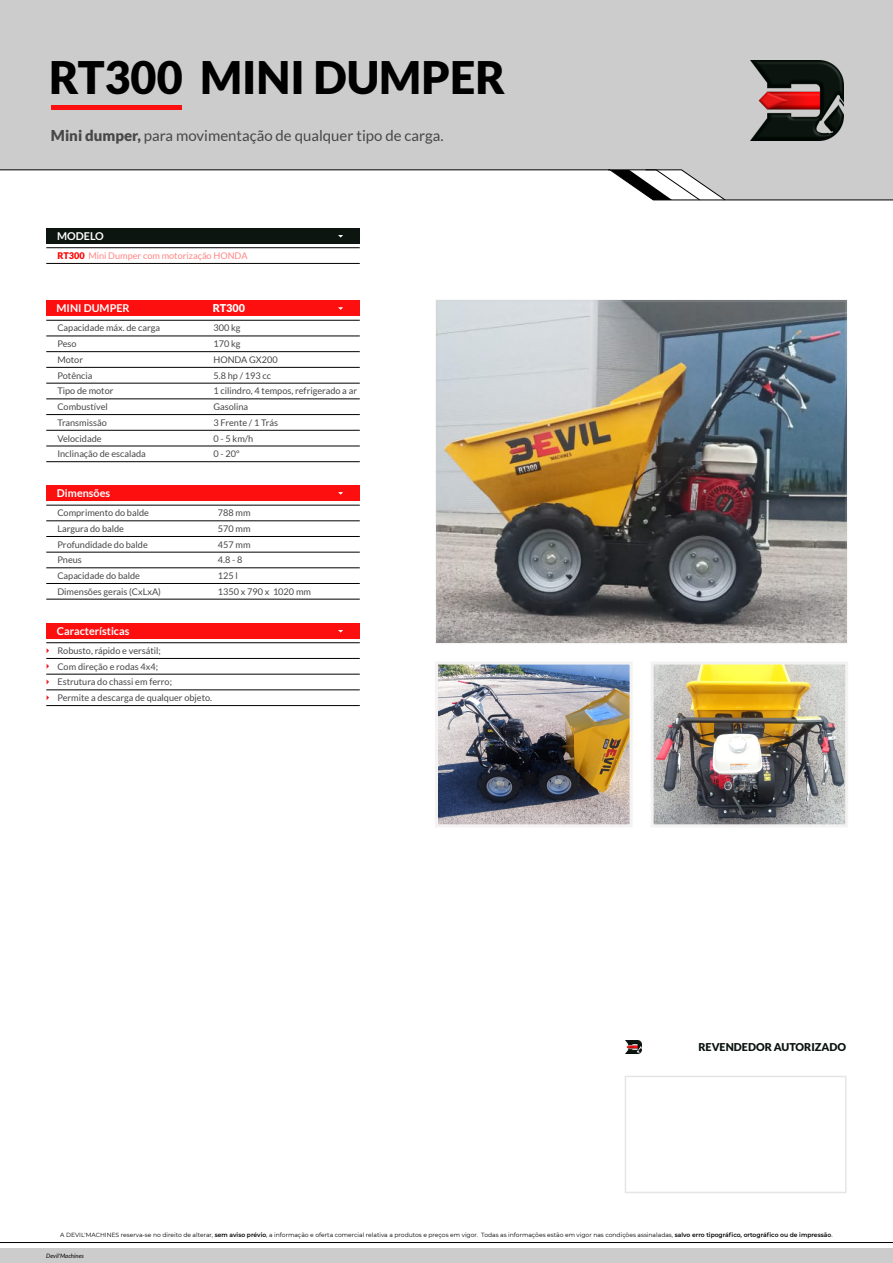
<style>
.page{position:relative;width:893px;height:1263px;background:#fff}
.page>*{position:absolute;margin:0;border:0;box-sizing:border-box;transform-origin:0 0}
.t1{font:900 44.85px "Lato";color:#000}
.t2{font:15px "Lato";color:#474747}
.t3{font:700 10.8px "Lato";color:#fff}
.t4{font:900 10.8px "Lato";color:#0c1510}
.t5{font:900 10.8px "Lato";color:#fff}
.t6{font:9.15px/15.6px "Lato";color:#474747}
.t7{font:9.15px "Lato";color:#ff8585}
.t8{font:6px "Montserrat";color:#000}
.t9{font:italic 6px "Lato";color:#000}
.s1{font-weight:900}
.s2{font-weight:900;color:#f00}
.s3{font-weight:600}
</style>
<div class="page">
<div style="left:0;top:0;width:893px;height:169px;background:#ccc"></div>
<div style="left:0;top:1248px;width:893px;height:15px;background:#ccc"></div>
<hr style="left:0;top:1242px;width:893px;height:1px;background:#000">
<hr style="left:52px;top:105px;width:130px;height:4px;background:#fd0f0f">
<img style="left:751px;top:61px;width:92px;height:79px">
<svg style="left:0;top:169px;width:893px;height:32px"></svg>
<img style="left:625px;top:1040px;width:16px;height:14px">
<div style="left:46px;top:301px;width:314px;height:15px;background:#fd0f0f"></div>
<div style="left:46px;top:228px;width:314px;height:15px;background:#0c1510"></div>
<hr style="left:46px;top:247px;width:314px;height:1px;background:#000">
<hr style="left:46px;top:263px;width:314px;height:1px;background:#000">
<hr style="left:46px;top:320px;width:314px;height:1px;background:#000">
<hr style="left:46px;top:367px;width:314px;height:1px;background:#000">
<hr style="left:46px;top:383px;width:314px;height:1px;background:#000">
<hr style="left:46px;top:399px;width:314px;height:1px;background:#000">
<hr style="left:46px;top:414px;width:314px;height:1px;background:#000">
<hr style="left:46px;top:430px;width:314px;height:1px;background:#000">
<hr style="left:46px;top:446px;width:314px;height:1px;background:#000">
<hr style="left:46px;top:461px;width:314px;height:1px;background:#000">
<hr style="left:46px;top:336px;width:314px;height:1px;background:#000">
<hr style="left:46px;top:351px;width:314px;height:1px;background:#000">
<div style="left:46px;top:485px;width:314px;height:16px;background:#fd0f0f"></div>
<hr style="left:46px;top:505px;width:314px;height:1px;background:#000">
<hr style="left:46px;top:583px;width:314px;height:1px;background:#000">
<hr style="left:46px;top:520px;width:314px;height:1px;background:#000">
<hr style="left:46px;top:599px;width:314px;height:1px;background:#000">
<hr style="left:46px;top:536px;width:314px;height:1px;background:#000">
<hr style="left:46px;top:552px;width:314px;height:1px;background:#000">
<hr style="left:46px;top:567px;width:314px;height:1px;background:#000">
<div style="left:46px;top:623px;width:314px;height:15px;background:#fd0f0f"></div>
<hr style="left:46px;top:642px;width:314px;height:1px;background:#000">
<hr style="left:46px;top:674px;width:314px;height:1px;background:#000">
<hr style="left:46px;top:690px;width:314px;height:1px;background:#000">
<hr style="left:46px;top:705px;width:314px;height:1px;background:#000">
<hr style="left:46px;top:658px;width:314px;height:1px;background:#000">
<img style="left:655px;top:665px;width:189px;height:158px">
<div style="left:651px;top:661px;width:197px;height:166px;border:3px solid #f4f2f2"></div>
<img style="left:439px;top:665px;width:190px;height:158px">
<div style="left:435px;top:661px;width:198px;height:166px;border:3px solid #f4f2f2"></div>
<img style="left:439px;top:303px;width:405px;height:337px">
<div style="left:435px;top:299px;width:413px;height:345px;border:3px solid #ccc"></div>
<h1 class="t1" style="left:49px;top:58px;width:457px">RT300 MINI DUMPER</h1>
<h2 class="t2" style="left:51px;top:129px;width:394px"><span class="s1">Mini dumper,</span> para movimentação de qualquer tipo de carga.</h2>
<p class="t3" style="left:57px;top:231px;width:48px">MODELO</p>
<p class="t7" style="left:58px;top:252px;width:191px"><span class="s2">RT300</span> Mini Dumper com motorização HONDA</p>
<p class="t3" style="left:57px;top:304px;width:75px">MINI DUMPER</p>
<p class="t5" style="left:213px;top:304px;width:34px">RT300</p>
<p class="t6" style="left:57px;top:321px;width:104px">Capacidade máx. de carga</p>
<p class="t6" style="left:213px;top:321px;width:29px">300 kg</p>
<p class="t6" style="left:57px;top:337px;width:21px">Peso</p>
<p class="t6" style="left:57px;top:368px;width:37px">Potência</p>
<p class="t6" style="left:57px;top:352px;width:27px">Motor</p>
<p class="t6" style="left:213px;top:337px;width:29px">170 kg</p>
<p class="t6" style="left:213px;top:368px;width:59px">5.8 hp / 193 cc</p>
<p class="t6" style="left:213px;top:352px;width:66px">HONDA GX200</p>
<p class="t6" style="left:57px;top:384px;width:58px">Tipo de motor</p>
<p class="t6" style="left:213px;top:384px;width:145px">1 cilindro, 4 tempos, refrigerado a ar</p>
<p class="t6" style="left:57px;top:399px;width:52px">Combustível</p>
<p class="t6" style="left:57px;top:431px;width:46px">Velocidade</p>
<p class="t6" style="left:57px;top:415px;width:51px">Transmissão</p>
<p class="t6" style="left:57px;top:447px;width:90px">Inclinação de escalada</p>
<p class="t6" style="left:213px;top:399px;width:36px">Gasolina</p>
<p class="t6" style="left:213px;top:431px;width:41px">0-5km/h</p>
<p class="t6" style="left:213px;top:415px;width:66px">3 Frente / 1 Trás</p>
<p class="t6" style="left:213px;top:447px;width:28px">0-20º</p>
<p class="t3" style="left:57px;top:488px;width:55px">Dimensões</p>
<p class="t6" style="left:57px;top:506px;width:93px">Comprimento do balde</p>
<p class="t6" style="left:218px;top:506px;width:34px">788 mm</p>
<p class="t6" style="left:57px;top:521px;width:92px">Largura do balde<br>Profundidade do balde<br>Pneus<br>Capacidade do balde</p>
<p class="t6" style="left:218px;top:521px;width:34px">570 mm<br>457 mm<br>4.8-8<br>125 l</p>
<p class="t6" style="left:57px;top:584px;width:105px">Dimensões gerais (CxLxA)</p>
<p class="t6" style="left:218px;top:584px;width:95px">1350 x 790 x 1020 mm</p>
<p class="t3" style="left:57px;top:626px;width:74px">Características</p>
<p class="t6" style="left:57px;top:643px;width:156px">Robusto, rápido e versátil;<br>Com direção e rodas 4x4;<br>Estrutura do chassi em ferro;<br>Permite a descarga de qualquer objeto.</p>
<p class="t4" style="left:698px;top:1042px;width:149px">REVENDEDOR AUTORIZADO</p>
<p class="t8" style="left:60px;top:1231px;width:774px">A DEVIL'MACHINES reserva-se no direito de alterar, <span class="s3">sem aviso prévio</span>, a informação e oferta comercial relativa a produtos e preços em vigor. Todas as informações estão em vigor nas condições assinaladas, <span class="s3">salvo erro tipográfico, ortográfico ou de impressão</span>.</p>
<p class="t9" style="left:46px;top:1253px;width:39px">Devil'Machines</p>
</div>
